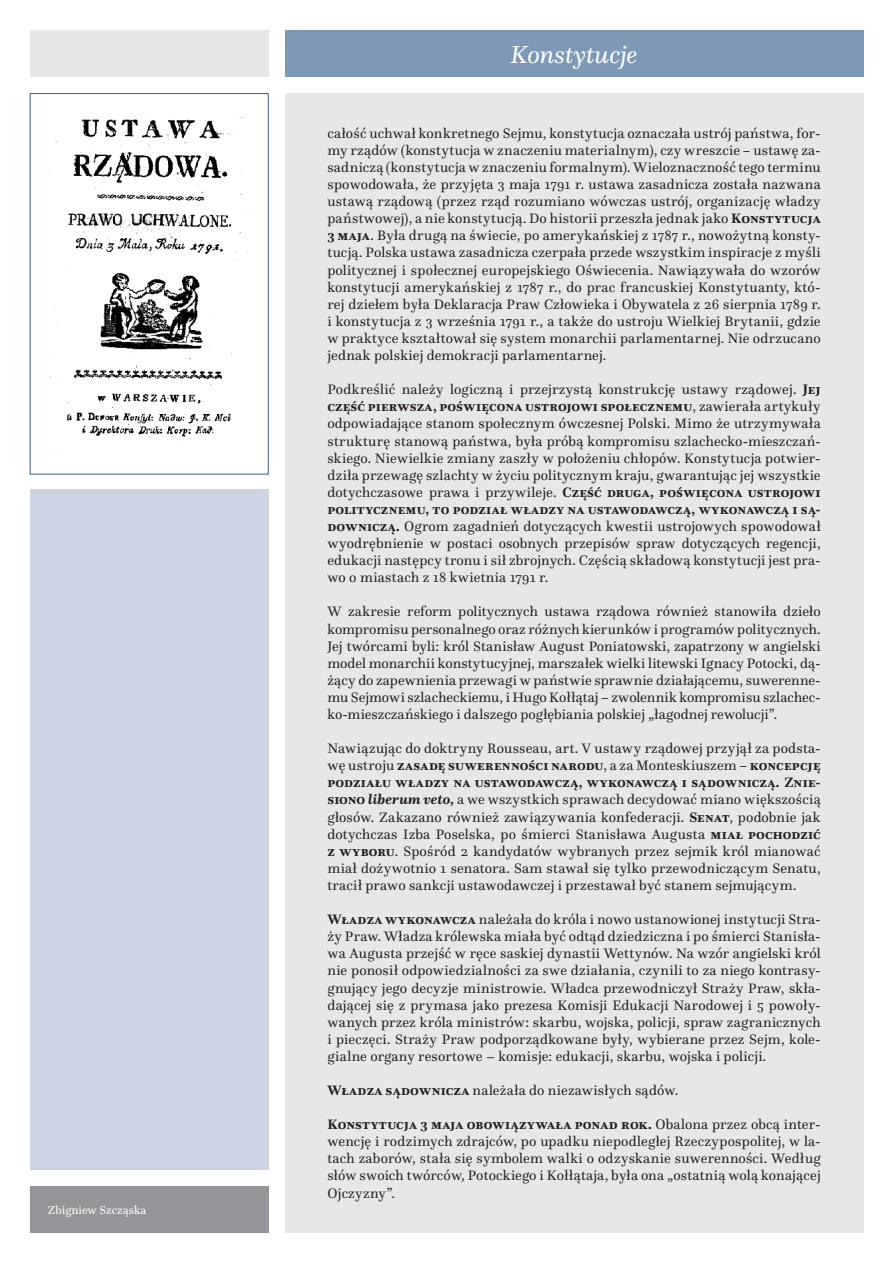
<style>
.page{position:relative;width:893px;height:1263px;background:#fff}
.page>*{position:absolute;margin:0;border:0;box-sizing:border-box;transform-origin:0 0}
.zywa_pagina{font:italic 25.5px "Questa";letter-spacing:-.005em;color:#fff}
.tekst{font:14.25px/17.1px "Questa";letter-spacing:.01em;color:#231f20;text-align:justify}
.autor_noty{font:12px "Questa";color:#fff}
.s1{font-weight:700}
.s2{font-weight:700;font-style:italic}
</style>
<div class="page">
<div style="left:31px;top:489px;width:238px;height:680px;background:#ccd4e4"></div>
<div style="left:285px;top:94px;width:578px;height:1139px;background:#e6e7e9"></div>
<div style="left:285px;top:30px;width:578px;height:47px;background:#7e98b8"></div>
<div style="left:30px;top:30px;width:238px;height:47px;background:#e6e7e9"></div>
<div style="left:31px;top:1186px;width:238px;height:47px;background:#939598"></div>
<img style="left:50px;top:117px;width:198px;height:337px">
<div style="left:30px;top:93px;width:239px;height:381px;border:1px solid #3d5c88"></div>
<p class="autor_noty" style="left:48px;top:1203px;width:100px">Zbigniew Szcząska</p>
<p class="zywa_pagina" style="left:511px;top:38px;width:128px">Konstytucje</p>
<p class="tekst" style="left:327px;top:124px;width:495px">całość uchwał konkretnego Sejmu, konstytucja oznaczała ustrój państwa, for&shy;my rządów (konstytucja w znaczeniu materialnym), czy wreszcie − ustawę za&shy;sadniczą (konstytucja w znaczeniu formalnym). Wieloznaczność tego terminu spowodowała, że przyjęta 3 maja 1791 r. ustawa zasadnicza została nazwana ustawą rządową (przez rząd rozumiano wówczas ustrój, organizację władzy państwowej), a nie konstytucją. Do historii przeszła jednak jako <span class="s1">Konstytucja 3 maja</span>. Była drugą na świecie, po amerykańskiej z 1787 r., nowożytną konsty&shy;tucją. Polska ustawa zasadnicza czerpała przede wszystkim inspiracje z myśli politycznej i społecznej europejskiego Oświecenia. Nawiązywała do wzorów konstytucji amerykańskiej z 1787 r., do prac francuskiej Konstytuanty, któ&shy;rej dziełem była Deklaracja Praw Człowieka i Obywatela z 26 sierpnia 1789 r. i konstytucja z 3 września 1791 r., a także do ustroju Wielkiej Brytanii, gdzie w praktyce kształtował się system monarchii parlamentarnej. Nie odrzucano jednak polskiej demokracji parlamentarnej.</p>
<p class="tekst" style="left:327px;top:381px;width:495px">Podkreślić należy logiczną i przejrzystą konstrukcję ustawy rządowej. <span class="s1">Jej część pierwsza, poświęcona ustrojowi społecznemu</span>, zawierała artykuły odpowiadające stanom społecznym ówczesnej Polski. Mimo że utrzymywała strukturę stanową państwa, była próbą kompromisu szlachecko-mieszczań&shy;skiego. Niewielkie zmiany zaszły w położeniu chłopów. Konstytucja potwier&shy;dziła przewagę szlachty w życiu politycznym kraju, gwarantując jej wszystkie dotychczasowe prawa i przywileje. <span class="s1">Część druga, poświęcona ustrojowi politycznemu, to podział władzy na ustawodawczą, wykonawczą i są&shy;downiczą.</span> Ogrom zagadnień dotyczących kwestii ustrojowych spowodował wyodrębnienie w postaci osobnych przepisów spraw dotyczących regencji, edukacji następcy tronu i sił zbrojnych. Częścią składową konstytucji jest pra&shy;wo o miastach z 18 kwietnia 1791 r.</p>
<p class="tekst" style="left:327px;top:603px;width:495px">W zakresie reform politycznych ustawa rządowa również stanowiła dzieło kompromisu personalnego oraz różnych kierunków i programów politycznych.<br>Jej twórcami byli: król Stanisław August Poniatowski, zapatrzony w angielski model monarchii konstytucyjnej, marszałek wielki litewski Ignacy Potocki, dą&shy;żący do zapewnienia przewagi w państwie sprawnie działającemu, suwerenne&shy;mu Sejmowi szlacheckiemu, i Hugo Kołłątaj − zwolennik kompromisu szlachec&shy;ko-mieszczańskiego i dalszego pogłębiania polskiej „łagodnej rewolucji”.</p>
<p class="tekst" style="left:327px;top:740px;width:495px">Nawiązując do doktryny Rousseau, art. V ustawy rządowej przyjął za podsta&shy;wę ustroju <span class="s1">zasadę suwerenności narodu</span>, a za Monteskiuszem − <span class="s1">koncepcję podziału władzy na ustawodawczą, wykonawczą i sądowniczą. Znie&shy;siono</span> <span class="s2">liberum veto,</span> a we wszystkich sprawach decydować miano większością głosów. Zakazano również zawiązywania konfederacji. <span class="s1">Senat</span>, podobnie jak dotychczas Izba Poselska, po śmierci Stanisława Augusta <span class="s1">miał pochodzić z wyboru</span>. Spośród 2 kandydatów wybranych przez sejmik król mianować miał dożywotnio 1 senatora. Sam stawał się tylko przewodniczącym Senatu, tracił prawo sankcji ustawodawczej i przestawał być stanem sejmującym.</p>
<p class="tekst" style="left:327px;top:911px;width:495px"><span class="s1">Władza wykonawcza</span> należała do króla i nowo ustanowionej instytucji Stra&shy;ży Praw. Władza królewska miała być odtąd dziedziczna i po śmierci Stanisła&shy;wa Augusta przejść w ręce saskiej dynastii Wettynów. Na wzór angielski król nie ponosił odpowiedzialności za swe działania, czynili to za niego kontrasy&shy;gnujący jego decyzje ministrowie. Władca przewodniczył Straży Praw, skła&shy;dającej się z prymasa jako prezesa Komisji Edukacji Narodowej i 5 powoły&shy;wanych przez króla ministrów: skarbu, wojska, policji, spraw zagranicznych i pieczęci. Straży Praw podporządkowane były, wybierane przez Sejm, kole&shy;gialne organy resortowe – komisje: edukacji, skarbu, wojska i policji.</p>
<p class="tekst" style="left:327px;top:1081px;width:352px"><span class="s1">Władza sądownicza</span> należała do niezawisłych sądów.</p>
<p class="tekst" style="left:327px;top:1116px;width:495px"><span class="s1">Konstytucja 3 maja obowiązywała ponad rok.</span> Obalona przez obcą inter&shy;wencję i rodzimych zdrajców, po upadku niepodległej Rzeczypospolitej, w la&shy;tach zaborów, stała się symbolem walki o odzyskanie suwerenności. Według słów swoich twórców, Potockiego i Kołłątaja, była ona „ostatnią wolą konającej Ojczyzny”.</p>
</div>
